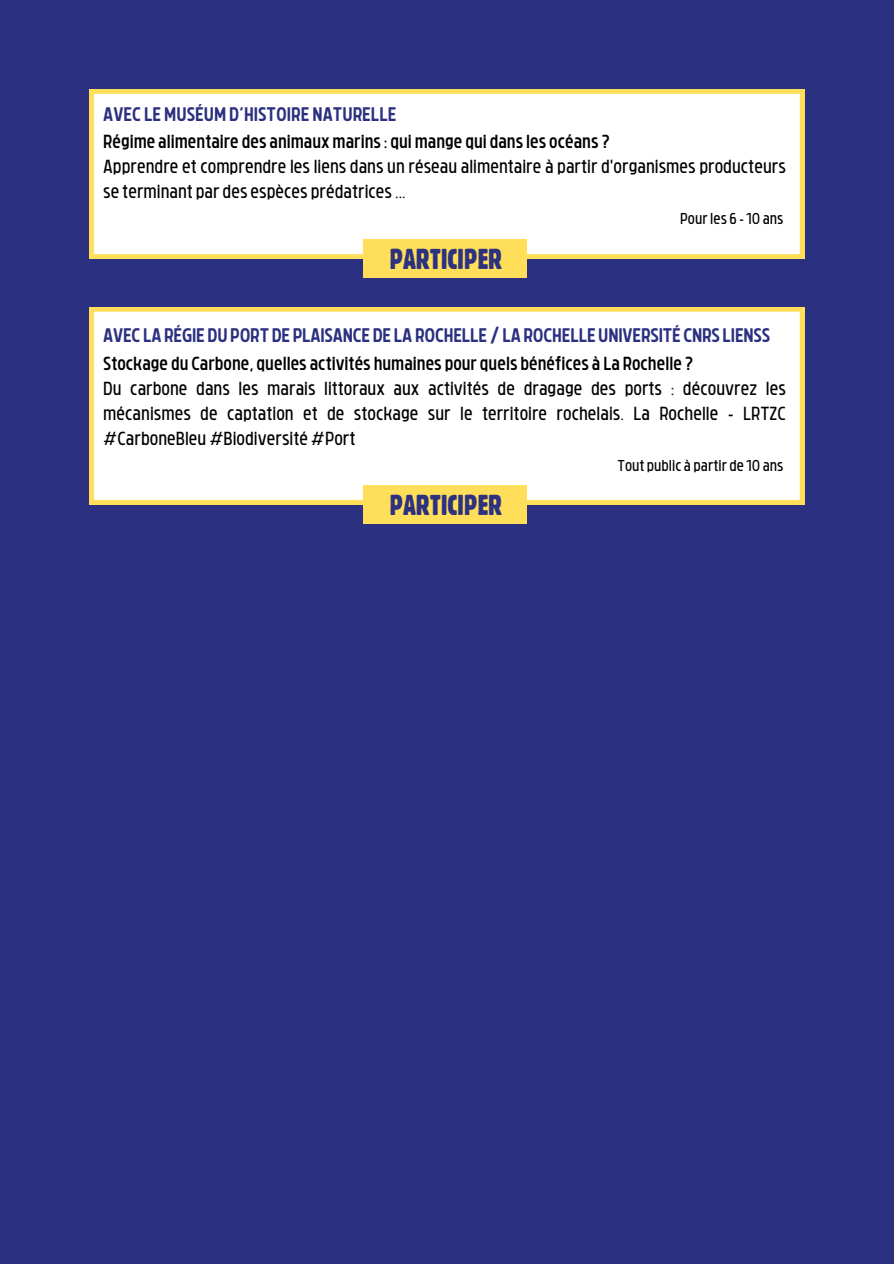
<style>
.page{position:relative;width:894px;height:1264px;background:#fff}
.page>*{position:absolute;margin:0;border:0;box-sizing:border-box;transform-origin:0 0}
.t1{font:28.05px "Gothic 821 Condensed BT Regular TRAME";color:#2b3080}
.t2{font:700 18.75px "Brilk";letter-spacing:-.01em;color:#2b3080}
.t3{font:18px/25px "Brilk Sans";color:#000}
.t4{font:15px "Brilk Sans";color:#000}
.s1{font-weight:500}
</style>
<div class="page">
<div style="left:0;top:0;width:893px;height:1263px;background:#2b3080"></div>
<div style="left:89px;top:89px;width:715px;height:169px;background:#fff"></div>
<div style="left:363px;top:239px;width:163px;height:39px;background:#ffde59"></div>
<div style="left:89px;top:307px;width:715px;height:197px;background:#fff"></div>
<div style="left:363px;top:485px;width:163px;height:39px;background:#ffde59"></div>
<p class="t2" style="left:103px;top:107px;width:295px">AVEC LE MUSÉUM D’HISTOIRE NATURELLE</p>
<h1 class="t3" style="left:103px;top:131px;width:684px"><span class="s1">Régime alimentaire des animaux marins : qui mange qui dans les océans ?<br></span>Apprendre et comprendre les liens dans un réseau alimentaire à partir d'organismes producteurs se terminant par des espèces prédatrices ...</h1>
<h2 class="t4" style="left:680px;top:213px;width:105px">Pour les 6 - 10 ans</h2>
<h2 class="t1" style="left:389px;top:247px;width:114px">PARTICIPER</h2>
<h3 class="t2" style="left:103px;top:328px;width:668px">AVEC LA RÉGIE DU PORT DE PLAISANCE DE LA ROCHELLE / LA ROCHELLE UNIVERSITÉ CNRS LIENSS</h3>
<p class="t3" style="left:103px;top:353px;width:684px"><span class="s1">Stockage du Carbone, quelles activités humaines pour quels bénéfices à La Rochelle ?<br></span>Du carbone dans les marais littoraux aux activités de dragage des ports : découvrez les mécanismes de captation et de stockage sur le territoire rochelais. La Rochelle - LRTZC #CarboneBleu #Biodiversité #Port</p>
<h1 class="t4" style="left:617px;top:460px;width:167px">Tout public à partir de 10 ans</h1>
<h3 class="t1" style="left:389px;top:493px;width:114px">PARTICIPER</h3>
</div>
